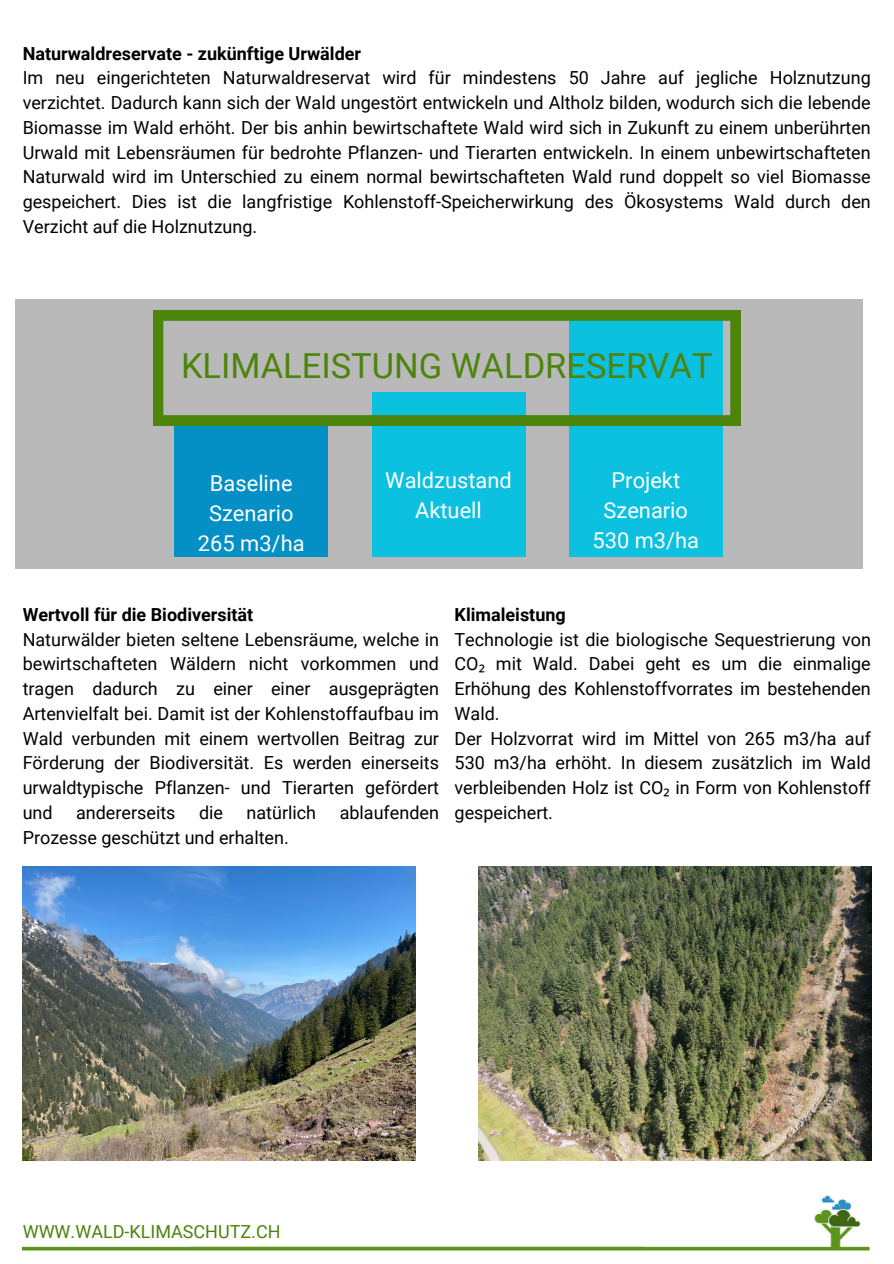
<style>
.page{position:relative;width:894px;height:1264px;background:#fff}
.page>*{position:absolute;margin:0;border:0;box-sizing:border-box;transform-origin:0 0}
.t1{font:34.5px "Roboto";color:#4c840c}
.t2{font:21.9px/29.8px "Roboto";color:#fff;text-align:center}
.t3{font:18px/24.8px "Roboto";color:#000;text-align:justify}
.t4{font:700 18px "Roboto";color:#000}
.t5{font:18px "Roboto";color:#4c840c}
.s1{font-family:"Noto Sans"}
</style>
<div class="page">
<img style="left:23px;top:1195px;width:847px;height:56px">
<div style="left:15px;top:299px;width:847px;height:269px;background:#b9b9b9"></div>
<div style="left:174px;top:425px;width:154px;height:131px;background:#048fc5"></div>
<div style="left:371px;top:392px;width:154px;height:164px;background:#0cc0df"></div>
<div style="left:568px;top:311px;width:154px;height:245px;background:#0cc0df"></div>
<svg style="left:153px;top:311px;width:587px;height:114px"></svg>
<img style="left:23px;top:866px;width:392px;height:294px">
<img style="left:478px;top:866px;width:393px;height:294px">
<p class="t4" style="left:23px;top:43px;width:340px">Naturwaldreservate - zukünftige Urwälder</p>
<p class="t3" style="left:23px;top:66px;width:849px">Im neu eingerichteten Naturwaldreservat wird für mindestens 50 Jahre auf jegliche Holznutzung verzichtet. Dadurch kann sich der Wald ungestört entwickeln und Altholz bilden, wodurch sich die lebende Biomasse im Wald erhöht. Der bis anhin bewirtschaftete Wald wird sich in Zukunft zu einem unberührten Urwald mit Lebensräumen für bedrohte Pflanzen- und Tierarten entwickeln. In einem unbewirtschafteten Naturwald wird im Unterschied zu einem normal bewirtschafteten Wald rund doppelt so viel Biomasse gespeichert. Dies ist die langfristige Kohlenstoff-Speicherwirkung des Ökosystems Wald durch den Verzicht auf die Holznutzung.</p>
<h1 class="t1" style="left:181px;top:346px;width:533px">KLIMALEISTUNG WALDRESERVAT</h1>
<h2 class="t2" style="left:198px;top:469px;width:108px">Baseline<br>Szenario<br>265 m3/ha</h2>
<p class="t2" style="left:385px;top:465px;width:128px">Waldzustand<br>Aktuell</p>
<p class="t2" style="left:592px;top:465px;width:108px">Projekt<br>Szenario<br>530 m3/ha</p>
<p class="t4" style="left:23px;top:604px;width:232px">Wertvoll für die Biodiversität</p>
<p class="t3" style="left:23px;top:627px;width:418px">Naturwälder bieten seltene Lebensräume, welche in bewirtschafteten Wäldern nicht vorkommen und tragen dadurch zu einer einer ausgeprägten Artenvielfalt bei. Damit ist der Kohlenstoffaufbau im Wald verbunden mit einem wertvollen Beitrag zur Förderung der Biodiversität. Es werden einerseits urwaldtypische Pflanzen- und Tierarten gefördert und</p>
<p class="t3" style="left:76px;top:800px;width:101px">andererseits</p>
<p class="t3" style="left:199px;top:800px;width:26px">die</p>
<p class="t3" style="left:246px;top:800px;width:71px">natürlich</p>
<p class="t3" style="left:339px;top:800px;width:101px">ablaufenden</p>
<p class="t3" style="left:23px;top:825px;width:267px">Prozesse geschützt und erhalten.</p>
<p class="t4" style="left:454px;top:604px;width:113px">Klimaleistung</p>
<p class="t3" style="left:454px;top:627px;width:418px">Technologie ist die biologische Sequestrierung von CO<span class="s1">₂</span> mit Wald. Dabei geht es um die einmalige Erhöhung des Kohlenstoffvorrates im bestehenden Wald.</p>
<h3 class="t3" style="left:454px;top:726px;width:418px">Der Holzvorrat wird im Mittel von 265 m3/ha auf 530 m3/ha erhöht. In diesem zusätzlich im Wald verbleibenden Holz ist CO<span class="s1">₂</span> in Form von Kohlenstoff gespeichert.</h3>
<p class="t5" style="left:23px;top:1220px;width:259px">WWW.WALD-KLIMASCHUTZ.CH</p>
</div>
